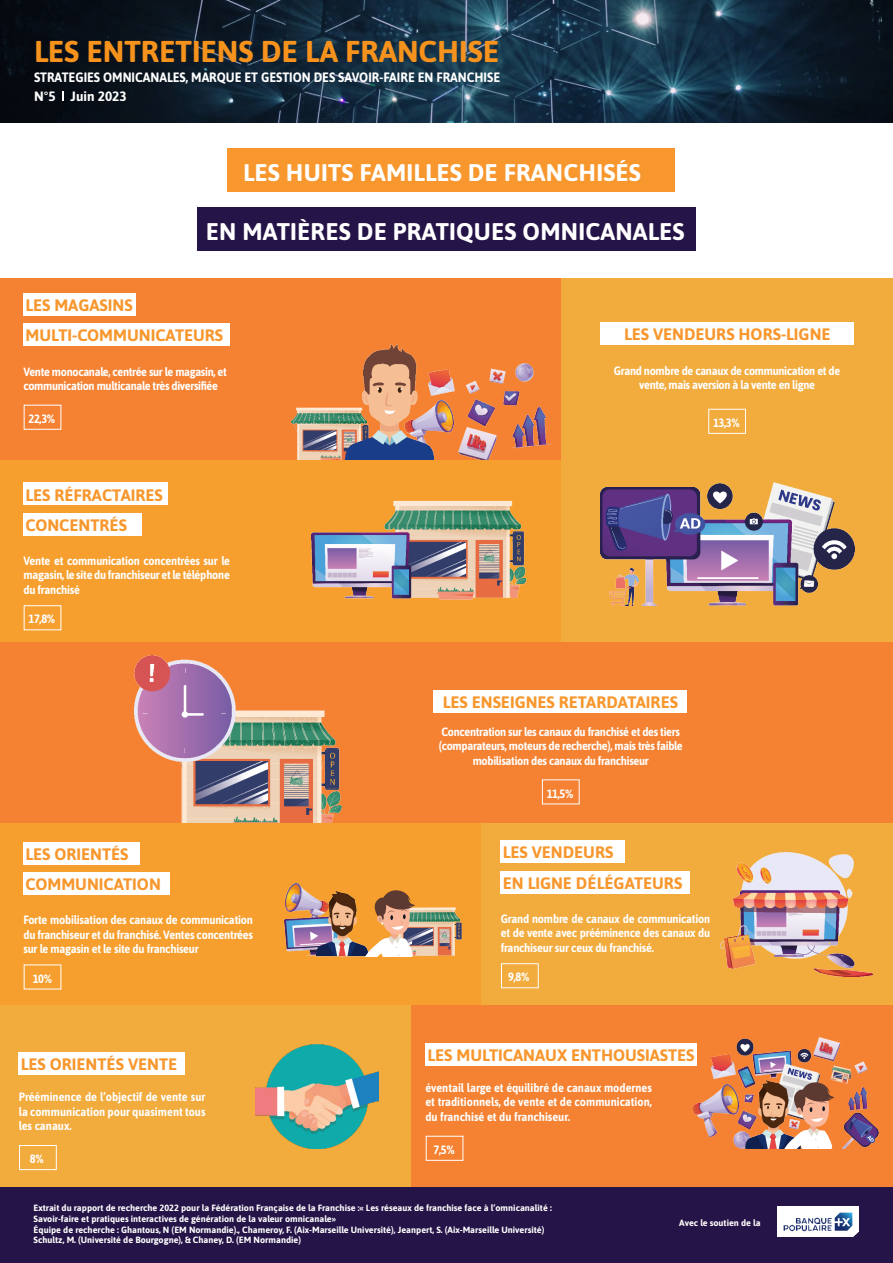
<style>
.page{position:relative;width:893px;height:1263px;background:#fff}
.page>*{position:absolute;margin:0;border:0;box-sizing:border-box;transform-origin:0 0}
.t1{font:700 30px "Asap";color:#f7931d}
.t2{font:700 24px "Asap";letter-spacing:.01em;color:#fff}
.t3{font:700 16.5px "Asap";color:#f7972d}
.t4{font:700 13.5px "Asap";color:#fff;scale:.92 1}
.t5{font:700 13.5px "Asap";color:#fff}
.t6{font:700 12px/14.4px "Asap";letter-spacing:-.03em;color:#fff;text-align:justify;scale:.91 1}
.t7{font:700 9px/10.8px "Asap";color:#fff}
.t8{font:700 9px "Asap";color:#fffefc}
</style>
<div class="page">
<img style="left:0;top:0;width:893px;height:122px">
<svg style="left:62px;top:92px;width:2px;height:9px"></svg>
<div style="left:0;top:1187px;width:893px;height:76px;background:#251447"></div>
<img style="left:777px;top:1206px;width:81px;height:30px">
<div style="left:0;top:278px;width:561px;height:182px;background:#f48232"></div>
<div style="left:23px;top:293px;width:113px;height:23px;background:#fff"></div>
<div style="left:23px;top:324px;width:207px;height:22px;background:#fff"></div>
<img style="left:291px;top:345px;width:260px;height:115px">
<div style="left:24px;top:405px;width:37px;height:25px;border:1px solid #fff"></div>
<div style="left:0;top:460px;width:561px;height:182px;background:#f69f2e"></div>
<div style="left:23px;top:483px;width:145px;height:22px;background:#fff"></div>
<div style="left:23px;top:513px;width:119px;height:22px;background:#fff"></div>
<div style="left:24px;top:605px;width:37px;height:25px;border:1px solid #fff"></div>
<img style="left:311px;top:500px;width:216px;height:100px">
<div style="left:561px;top:278px;width:332px;height:364px;background:#f2ab3d"></div>
<div style="left:601px;top:322px;width:253px;height:22px;background:#fff"></div>
<div style="left:708px;top:409px;width:38px;height:25px;border:1px solid #fff"></div>
<img style="left:601px;top:483px;width:253px;height:122px">
<div style="left:0;top:642px;width:893px;height:181px;background:#f48232"></div>
<img style="left:134px;top:656px;width:208px;height:167px">
<div style="left:434px;top:691px;width:253px;height:22px;background:#fff"></div>
<div style="left:0;top:823px;width:482px;height:182px;background:#f69f2e"></div>
<div style="left:23px;top:842px;width:117px;height:22px;background:#fff"></div>
<div style="left:23px;top:872px;width:147px;height:22px;background:#fff"></div>
<img style="left:284px;top:883px;width:177px;height:73px">
<svg style="left:363px;top:889px;width:58px;height:67px"></svg>
<div style="left:482px;top:823px;width:411px;height:182px;background:#f2ab3d"></div>
<div style="left:501px;top:841px;width:124px;height:22px;background:#fff"></div>
<div style="left:501px;top:871px;width:189px;height:22px;background:#fff"></div>
<div style="left:501px;top:963px;width:38px;height:25px;border:1px solid #fff"></div>
<img style="left:721px;top:852px;width:152px;height:124px">
<div style="left:0;top:1005px;width:411px;height:182px;background:#f2ab3d"></div>
<div style="left:19px;top:1053px;width:166px;height:22px;background:#fff"></div>
<div style="left:19px;top:1145px;width:38px;height:25px;border:1px solid #fff"></div>
<img style="left:256px;top:1044px;width:122px;height:104px">
<div style="left:411px;top:1005px;width:482px;height:182px;background:#f48232"></div>
<div style="left:425px;top:1043px;width:271px;height:23px;background:#fff"></div>
<div style="left:426px;top:1136px;width:37px;height:25px;border:1px solid #fff"></div>
<img style="left:693px;top:1037px;width:185px;height:111px">
<svg style="left:782px;top:1081px;width:58px;height:67px"></svg>
<div style="left:227px;top:149px;width:448px;height:43px;background:#f7972d"></div>
<div style="left:198px;top:208px;width:498px;height:43px;background:#251447"></div>
<p class="t1" style="left:34px;top:30px;width:467px">LES ENTRETIENS DE LA FRANCHISE</p>
<p class="t5" style="left:34px;top:87px;width:23px">N°5</p>
<p class="t5" style="left:71px;top:87px;width:58px">Juin 2023</p>
<p class="t4" style="left:34px;top:67px;width:508px">STRATEGIES OMNICANALES, MARQUE ET GESTION DES SAVOIR-FAIRE EN FRANCHISE</p>
<p class="t2" style="left:243px;top:156px;width:399px">LES HUITS FAMILLES DE FRANCHISÉS</p>
<p class="t2" style="left:206px;top:215px;width:480px">EN MATIÈRES DE PRATIQUES OMNICANALES</p>
<p class="t3" style="left:26px;top:294px;width:109px">LES MAGASINS</p>
<p class="t3" style="left:26px;top:324px;width:199px">MULTI-COMMUNICATEURS</p>
<p class="t6" style="left:23px;top:364px;width:225px">Vente monocanale, centrée sur le magasin, et communication multicanale très diversifiée</p>
<p class="t6" style="left:28px;top:411px;width:31px">22,3%</p>
<p class="t3" style="left:26px;top:483px;width:139px">LES RÉFRACTAIRES</p>
<p class="t3" style="left:26px;top:513px;width:103px">CONCENTRÉS</p>
<p class="t6" style="left:23px;top:553px;width:229px">Vente et communication concentrées sur le magasin, le site du franchiseur et le téléphone du franchisé</p>
<p class="t6" style="left:28px;top:611px;width:31px">17,8%</p>
<p class="t3" style="left:26px;top:842px;width:105px">LES ORIENTÉS</p>
<p class="t3" style="left:26px;top:872px;width:137px">COMMUNICATION</p>
<p class="t6" style="left:23px;top:912px;width:254px">Forte mobilisation des canaux de communication du franchiseur et du franchisé. Ventes concentrées sur le magasin et le site du franchiseur</p>
<p class="t6" style="left:33px;top:971px;width:23px">10%</p>
<p class="t3" style="left:21px;top:1053px;width:158px">LES ORIENTÉS VENTE</p>
<p class="t6" style="left:19px;top:1089px;width:207px">Prééminence de l’objectif de vente sur la communication pour quasiment tous les canaux.</p>
<p class="t6" style="left:30px;top:1151px;width:17px">8%</p>
<p class="t3" style="left:624px;top:322px;width:208px">LES VENDEURS HORS-LIGNE</p>
<p class="t6" style="left:614px;top:363px;width:250px;text-align:center">Grand nombre de canaux de communication et de vente, mais aversion à la vente en ligne</p>
<p class="t6" style="left:713px;top:415px;width:31px">13,3%</p>
<p class="t3" style="left:443px;top:691px;width:236px">LES ENSEIGNES RETARDATAIRES</p>
<p class="t6" style="left:439px;top:724px;width:269px;text-align:center">Concentration sur les canaux du franchisé et des tiers (comparateurs, moteurs de recherche), mais très faible mobilisation des canaux du franchiseur</p>
<p class="t6" style="left:547px;top:785px;width:31px">11,5%</p>
<p class="t3" style="left:503px;top:841px;width:112px">LES VENDEURS</p>
<p class="t3" style="left:503px;top:871px;width:181px">EN LIGNE DÉLÉGATEURS</p>
<p class="t6" style="left:501px;top:911px;width:232px">Grand nombre de canaux de communication et de vente avec prééminence des canaux du franchiseur sur ceux du franchisé.</p>
<p class="t6" style="left:508px;top:969px;width:25px">9,8%</p>
<p class="t3" style="left:428px;top:1044px;width:268px">LES MULTICANAUX ENTHOUSIASTES</p>
<p class="t6" style="left:425px;top:1080px;width:250px">éventail large et équilibré de canaux modernes et traditionnels, de vente et de communication, du franchisé et du franchiseur.</p>
<p class="t6" style="left:434px;top:1142px;width:25px">7,5%</p>
<p class="t7" style="left:34px;top:1202px;width:520px">Extrait du rapport de recherche 2022 pour la Fédération Française de la Franchise :« Les réseaux de franchise face à l’omnicanalité :<br>Savoir-faire et pratiques interactives de génération de la valeur omnicanale»</p>
<p class="t7" style="left:34px;top:1223px;width:512px">Équipe de recherche : Ghantous, N (EM Normandie)., Chameroy, F. (Aix-Marseille Université), Jeanpert, S. (Aix-Marseille Université)<br>Schultz, M. (Université de Bourgogne), &amp; Chaney, D. (EM Normandie)</p>
<p class="t8" style="left:679px;top:1216px;width:83px">Avec le soutien de la</p>
</div>
